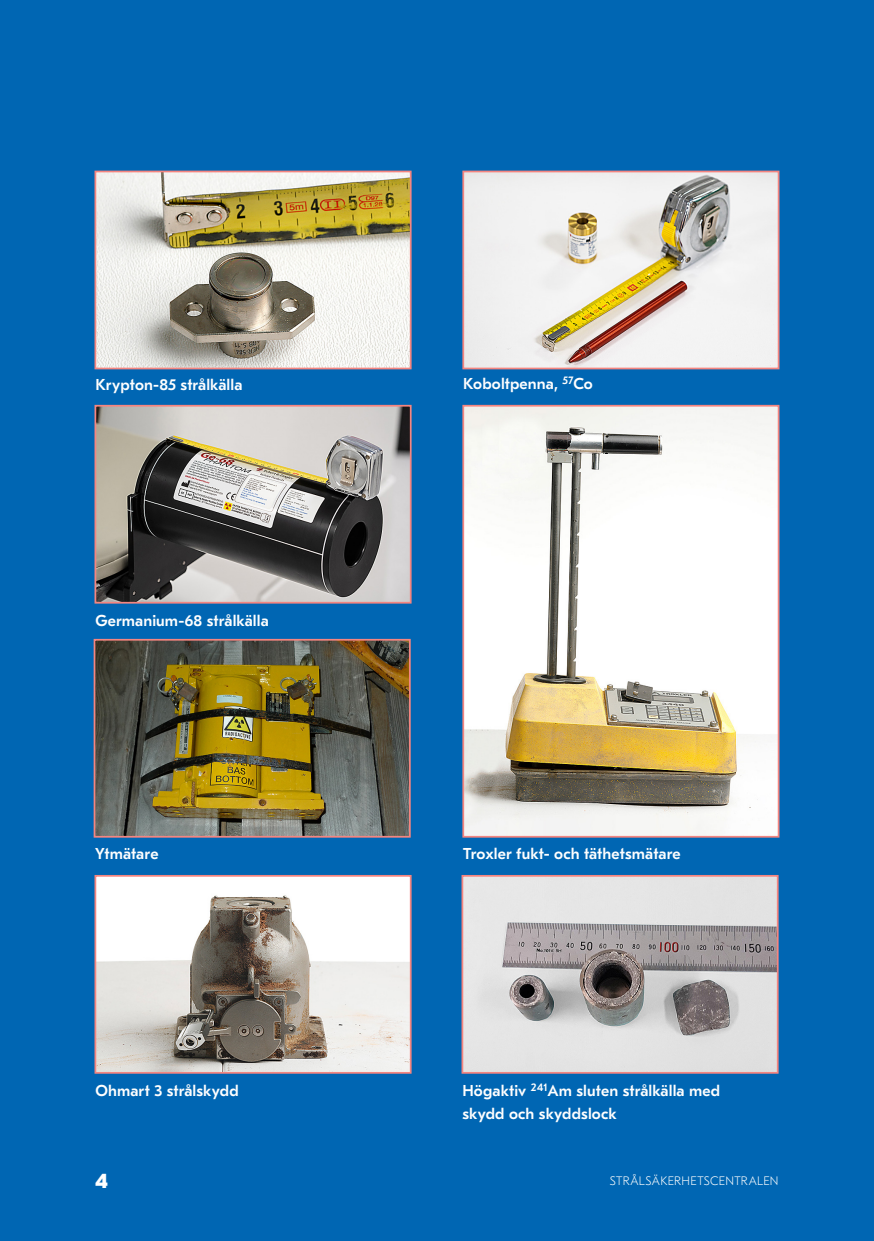
<style>
.page{position:relative;width:874px;height:1241px;background:#fff}
.page>*{position:absolute;margin:0;border:0;box-sizing:border-box;transform-origin:0 0}
.t1{font:800 21px "GT Eesti Display";color:#fff}
.t2{font:500 15.75px/22.8px "GT Eesti Text";letter-spacing:.005em;color:#fff}
.t3{font:100 12.25px "GT Eesti Text";letter-spacing:.025em;color:#fff}
</style>
<div class="page">
<div style="left:0;top:0;width:873px;height:1240px;background:#0066b3"></div>
<img style="left:97px;top:174px;width:311px;height:192px">
<div style="left:94px;top:171px;width:317px;height:198px;border:2px solid #f48580"></div>
<img style="left:465px;top:174px;width:311px;height:192px">
<div style="left:462px;top:171px;width:317px;height:198px;border:2px solid #f48580"></div>
<img style="left:97px;top:408px;width:311px;height:192px">
<div style="left:94px;top:405px;width:317px;height:198px;border:2px solid #f48580"></div>
<img style="left:97px;top:641px;width:310px;height:193px">
<div style="left:94px;top:638px;width:316px;height:199px;border:2px solid #f48580"></div>
<img style="left:465px;top:408px;width:311px;height:426px">
<div style="left:462px;top:405px;width:317px;height:432px;border:2px solid #f48580"></div>
<img style="left:97px;top:877px;width:311px;height:193px">
<div style="left:94px;top:874px;width:317px;height:199px;border:2px solid #f48580"></div>
<img style="left:464px;top:877px;width:311px;height:193px">
<div style="left:461px;top:874px;width:317px;height:199px;border:2px solid #f48580"></div>
<p class="t2" style="left:95px;top:374px;width:148px">Krypton-85 strålkälla</p>
<p class="t2" style="left:463px;top:372px;width:131px">Koboltpenna, <sup>57</sup>Co</p>
<p class="t2" style="left:95px;top:609px;width:175px">Germanium-68 strålkälla</p>
<p class="t2" style="left:95px;top:842px;width:65px">Ytmätare</p>
<p class="t2" style="left:463px;top:842px;width:219px">Troxler fukt- och täthetsmätare</p>
<p class="t2" style="left:95px;top:1079px;width:145px">Ohmart 3 strålskydd</p>
<p class="t2" style="left:462px;top:1079px;width:259px">Högaktiv <sup>241</sup>Am sluten strålkälla med skydd och skyddslock</p>
<h1 class="t1" style="left:95px;top:1169px;width:14px">4</h1>
<p class="t3" style="left:609px;top:1173px;width:170px">STRÅLSÄKERHETSCENTRALEN</p>
</div>
